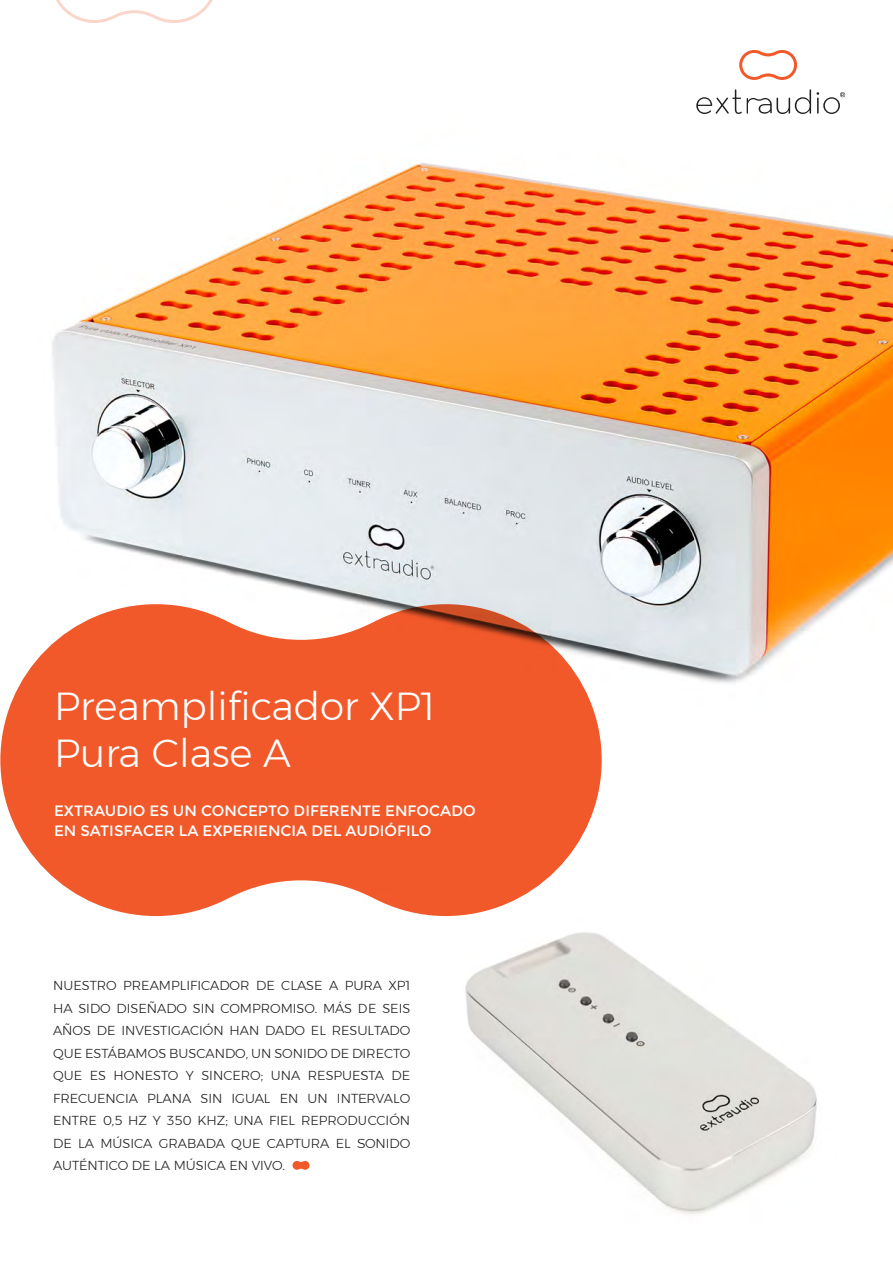
<style>
.page{position:relative;width:893px;height:1263px;background:#fff}
.page>*{position:absolute;margin:0;border:0;box-sizing:border-box;transform-origin:0 0}
.TITULO{font:300 39px/46.8px "Montserrat";color:#fff}
.subtítulo{font:15px "Montserrat";color:#fff}
.texto_introd{font:300 12.9px/22.5px "Montserrat";color:#231f20;text-align:justify}
</style>
<div class="page">
<img style="left:52px;top:94px;width:841px;height:589px">
<svg style="left:0;top:604px;width:602px;height:312px;fill:#f1592a"></svg>
<img style="left:362px;top:854px;width:455px;height:361px">
<svg style="left:739px;top:50px;width:58px;height:30px"></svg>
<svg style="left:696px;top:89px;width:149px;height:25px"></svg>
<svg style="left:292px;top:1161px;width:18px;height:9px"></svg>
<svg style="left:56px;top:0;width:157px;height:23px"></svg>
<p class="TITULO" style="left:54px;top:682px;width:382px">Preamplificador XP1<br>Pura Clase A</p>
<p class="subtítulo" style="left:54px;top:802px;width:423px">EXTRAUDIO ES UN CONCEPTO DIFERENTE ENFOCADO</p>
<p class="subtítulo" style="left:54px;top:822px;width:379px">EN SATISFACER LA EXPERIENCIA DEL AUDIÓFILO</p>
<p class="texto_introd" style="left:53px;top:974px;width:359px">NUESTRO PREAMPLIFICADOR DE CLASE A PURA XP1<br>HA SIDO DISEÑADO SIN COMPROMISO. MÁS DE SEIS AÑOS DE INVESTIGACIÓN HAN DADO EL RESULTADO QUE ESTÁBAMOS BUSCANDO, UN SONIDO DE DIRECTO QUE ES HONESTO Y SINCERO; UNA RESPUESTA DE FRECUENCIA PLANA SIN IGUAL EN UN INTERVALO ENTRE 0,5 HZ Y 350 KHZ; UNA FIEL REPRODUCCIÓN DE LA MÚSICA GRABADA QUE CAPTURA EL SONIDO AUTÉNTICO DE LA MÚSICA EN VIVO.</p>
</div>
